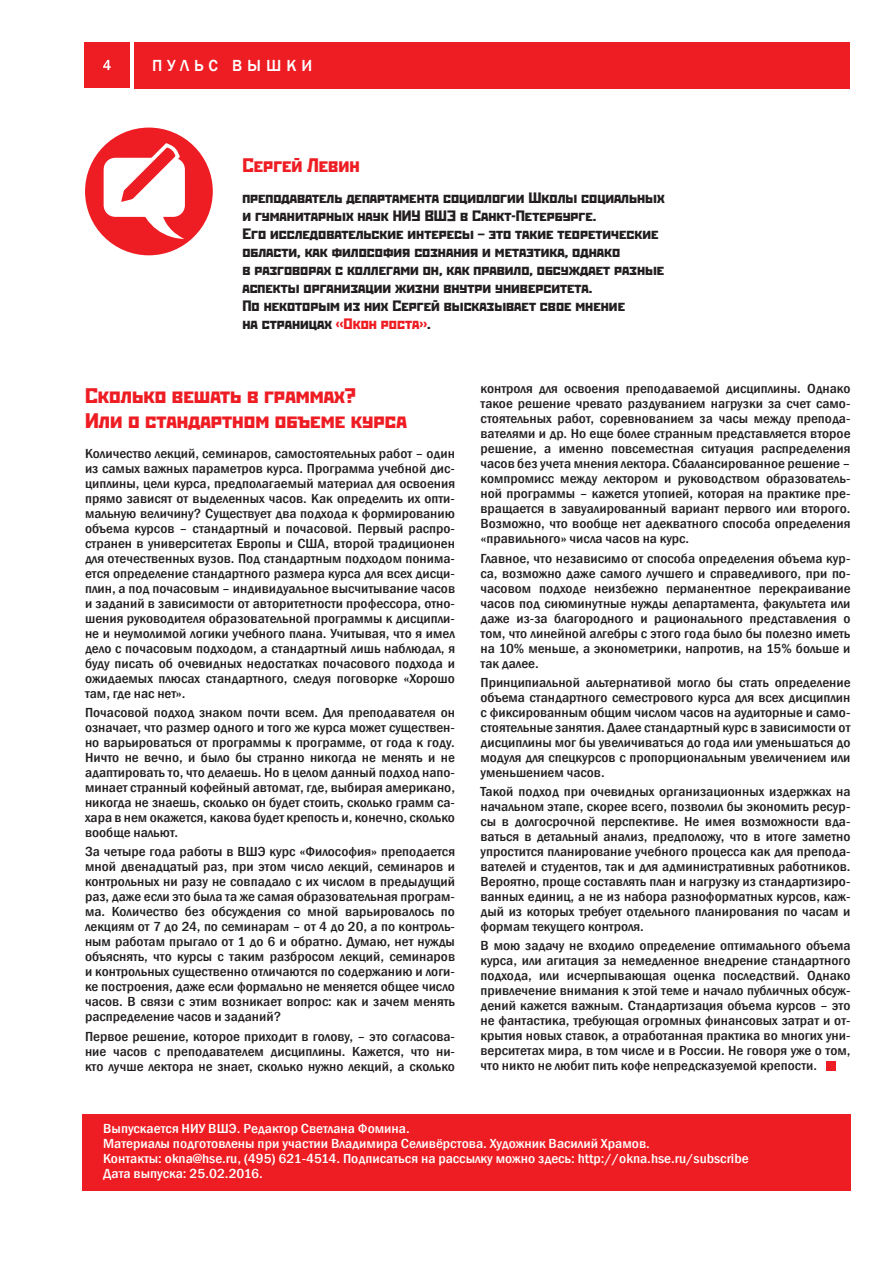
<style>
.page{position:relative;width:893px;height:1263px;background:#fff}
.page>*{position:absolute;margin:0;border:0;box-sizing:border-box;transform-origin:0 0}
.t1{font:21px/25.2px "Rodchenko C";color:#ee1d23;scale:1.14 1}
.t2{font:19.5px "Rodchenko C";color:#ee1d23;scale:1.09 1}
.t3{font:500 16.5px "Franklin Gothic";letter-spacing:.3em;color:#fff}
.t4{font:15px/18px "Rodchenko C";color:#231f20;scale:1.12 1}
.t5{font:500 condensed 13.5px/15px "Franklin Gothic";color:#231f20;text-align:justify;scale:1.14 1}
.t6{font:500 condensed 13.5px/15px "Franklin Gothic";color:#fff;scale:1.15 1}
.s1{color:#ee1d23}
</style>
<div class="page">
<div style="left:134px;top:43px;width:716px;height:46px;background:#ee1d23"></div>
<div style="left:84px;top:43px;width:46px;height:45px;background:#ee1d23"></div>
<svg style="left:103px;top:60px;width:8px;height:10px"></svg>
<div style="left:82px;top:1114px;width:768px;height:77px;background:#ee1d23"></div>
<div style="left:826px;top:1061px;width:9px;height:9px;background:#ee1d23"></div>
<svg style="left:85px;top:128px;width:128px;height:127px"></svg>
<p class="t3" style="left:152px;top:56px;width:162px">ПУЛЬС ВЫШКИ</p>
<h2 class="t2" style="left:242px;top:154px;width:109px">Сергей Левин</h2>
<p class="t4" style="left:242px;top:188px;width:378px">преподаватель департамента социологии Школы социальных и гуманитарных наук НИУ ВШЭ в Санкт-Петербурге.<br>Его исследовательские интересы – это такие теоретические области, как философия сознания и метаэтика, однако<br>в разговорах с коллегами он, как правило, обсуждает разные аспекты организации жизни внутри университета.<br>По некоторым из них Сергей высказывает свое мнение<br>на страницах <span class="s1">«Окон роста»</span>.</p>
<h1 class="t1" style="left:85px;top:382px;width:284px">Сколько вешать в граммах?<br>Или о стандартном объеме курса</h1>
<p class="t5" style="left:85px;top:446px;width:326px">Количество лекций, семинаров, самостоятельных работ – один из самых важных параметров курса. Программа учебной дис&shy;циплины, цели курса, предполагаемый материал для освоения прямо зависят от выделенных часов. Как определить их опти&shy;мальную величину? Существует два подхода к формированию объема курсов – стандартный и почасовой. Первый распро&shy;странен в университетах Европы и США, второй традиционен для отечественных вузов. Под стандартным подходом понима&shy;ется определение стандартного размера курса для всех дисци&shy;плин, а под почасовым – индивидуальное высчитывание часов и заданий в зависимости от авторитетности профессора, отно&shy;шения руководителя образовательной программы к дисципли&shy;не и неумолимой логики учебного плана. Учитывая, что я имел дело с почасовым подходом, а стандартный лишь наблюдал, я буду писать об очевидных недостатках почасового подхода и ожидаемых плюсах стандартного, следуя поговорке «Хорошо там, где нас нет».</p>
<p class="t5" style="left:85px;top:705px;width:326px">Почасовой подход знаком почти всем. Для преподавателя он означает, что размер одного и того же курса может существен&shy;но варьироваться от программы к программе, от года к году.<br>Ничто не вечно, и было бы странно никогда не менять и не адаптировать то, что делаешь. Но в целом данный подход напо&shy;минает странный кофейный автомат, где, выбирая американо, никогда не знаешь, сколько он будет стоить, сколько грамм са&shy;хара в нем окажется, какова будет крепость и, конечно, сколько вообще нальют.</p>
<p class="t5" style="left:85px;top:844px;width:326px">За четыре года работы в ВШЭ курс «Философия» преподается мной двенадцатый раз, при этом число лекций, семинаров и контрольных ни разу не совпадало с их числом в предыдущий раз, даже если это была та же самая образовательная програм&shy;ма. Количество без обсуждения со мной варьировалось по лекциям от 7 до 24, по семинарам – от 4 до 20, а по контроль&shy;ным работам прыгало от 1 до 6 и обратно. Думаю, нет нужды объяснять, что курсы с таким разбросом лекций, семинаров и контрольных существенно отличаются по содержанию и логи&shy;ке построения, даже если формально не меняется общее число часов. В связи с этим возникает вопрос: как и зачем менять распределение часов и заданий?</p>
<p class="t5" style="left:85px;top:1028px;width:326px">Первое решение, которое приходит в голову, – это согласова&shy;ние часов с преподавателем дисциплины. Кажется, что ни&shy;кто лучше лектора не знает, сколько нужно лекций, а сколько</p>
<p class="t5" style="left:480px;top:381px;width:326px">контроля для освоения преподаваемой дисциплины. Однако такое решение чревато раздуванием нагрузки за счет само&shy;стоятельных работ, соревнованием за часы между препода&shy;вателями и др. Но еще более странным представляется второе решение, а именно повсеместная ситуация распределения часов без учета мнения лектора. Сбалансированное решение – компромисс между лектором и руководством образователь&shy;ной программы – кажется утопией, которая на практике пре&shy;вращается в завуалированный вариант первого или второго.<br>Возможно, что вообще нет адекватного способа определения «правильного» числа часов на курс.</p>
<p class="t5" style="left:480px;top:550px;width:326px">Главное, что независимо от способа определения объема кур&shy;са, возможно даже самого лучшего и справедливого, при по&shy;часовом подходе неизбежно перманентное перекраивание часов под сиюминутные нужды департамента, факультета или даже из-за благородного и рационального представления о том, что линейной алгебры с этого года было бы полезно иметь на 10% меньше, а эконометрики, напротив, на 15% больше и так далее.</p>
<p class="t5" style="left:480px;top:675px;width:326px">Принципиальной альтернативой могло бы стать определение объема стандартного семестрового курса для всех дисциплин с фиксированным общим числом часов на аудиторные и само&shy;стоятельные занятия. Далее стандартный курс в зависимости от дисциплины мог бы увеличиваться до года или уменьшаться до модуля для спецкурсов с пропорциональным увеличением или уменьшением часов.</p>
<p class="t5" style="left:480px;top:784px;width:326px">Такой подход при очевидных организационных издержках на начальном этапе, скорее всего, позволил бы экономить ресур&shy;сы в долгосрочной перспективе. Не имея возможности вда&shy;ваться в детальный анализ, предположу, что в итоге заметно упростится планирование учебного процесса как для препода&shy;вателей и студентов, так и для административных работников.<br>Вероятно, проще составлять план и нагрузку из стандартизиро&shy;ванных единиц, а не из набора разноформатных курсов, каж&shy;дый из которых требует отдельного планирования по часам и формам текущего контроля.</p>
<p class="t5" style="left:480px;top:938px;width:326px">В мою задачу не входило определение оптимального объема курса, или агитация за немедленное внедрение стандартного подхода, или исчерпывающая оценка последствий. Однако привлечение внимания к этой теме и начало публичных обсуж&shy;дений кажется важным. Стандартизация объема курсов – это не фантастика, требующая огромных финансовых затрат и от&shy;крытия новых ставок, а отработанная практика во многих уни&shy;верситетах мира, в том числе и в России. Не говоря уже о том, что никто не любит пить кофе непредсказуемой крепости.</p>
<p class="t6" style="left:103px;top:1121px;width:563px">Выпускается НИУ ВШЭ. Редактор Светлана Фомина.<br>Материалы подготовлены при участии Владимира Селивёрстова. Художник Василий Храмов.<br>Контакты: okna@hse.ru, (495) 621-4514. Подписаться на рассылку можно здесь: http://okna.hse.ru/subscribe Дата выпуска: 25.02.2016.</p>
</div>
